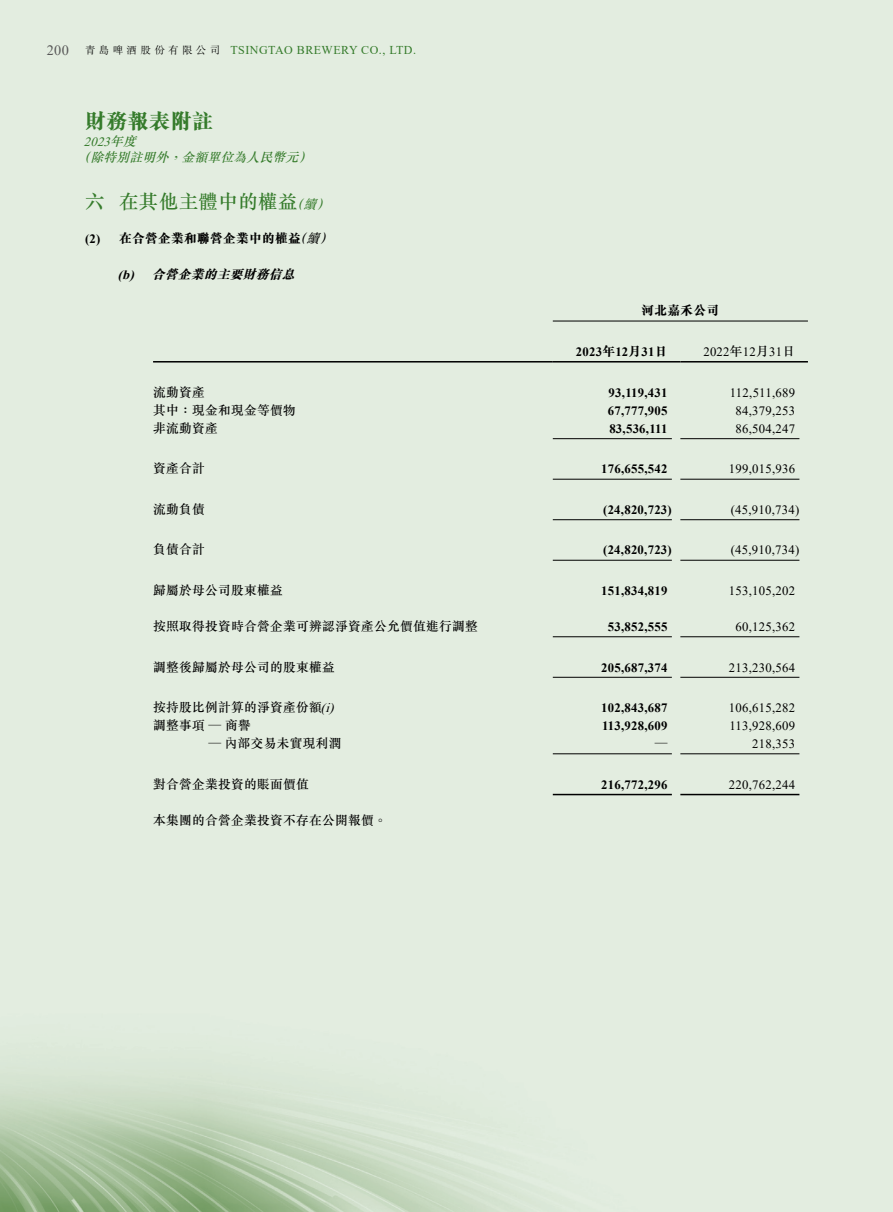
<style>
.page{position:relative;width:893px;height:1212px;background:#e3ede0}
.page>*{position:absolute;margin:0;border:0;box-sizing:border-box;transform-origin:0 0}
.t1{font:800 21px "M Sung HK";letter-spacing:.02em;color:#357b2b}
.t2{font:500 19.5px "M Sung HK";letter-spacing:.02em;color:#357b2b}
.t3{font:12.75px "Times New Roman";letter-spacing:.02em;color:#000}
.t4{font:500 12.75px "M Sung HK";letter-spacing:.02em;color:#000}
.t5{font:700 12.75px "Times New Roman";letter-spacing:.02em;color:#000}
.t6{font:800 12.75px "M Sung HK";letter-spacing:.02em;color:#000}
.t7{font:italic 500 12.75px "M Sung HK";color:#357b2b}
.t8{font:italic 800 12.75px "M Sung HK";color:#000}
.t9{font:italic 12.75px "Times New Roman";color:#357b2b}
.t10{font:12px "Times New Roman";letter-spacing:.04em;color:#357b2b}
.s1{font-size:14.25px;color:#575757}
.s2{font-family:"M Sung HK";font-weight:300;font-size:10.5px;color:#000}
.s3{font-family:"M Sung HK";font-weight:500}
.s4{font-style:italic;font-size:12.75px}
.s5{font-family:"Times New Roman";font-weight:700}
.s6{font-weight:500;font-style:italic}
.s7{font-family:"M Sung HK";font-weight:800}
.s8{font-family:"Times New Roman";font-weight:400;font-style:italic}
</style>
<div class="page">
<img style="left:0;top:1067px;width:540px;height:145px">
<hr style="left:553px;top:321px;width:255px;height:1px;background:#000">
<hr style="left:153px;top:361px;width:400px;height:1px;background:#000">
<hr style="left:553px;top:361px;width:127px;height:1px;background:#000">
<hr style="left:680px;top:361px;width:128px;height:1px;background:#000">
<hr style="left:553px;top:438px;width:119px;height:1px;background:#000">
<hr style="left:680px;top:438px;width:119px;height:1px;background:#000">
<hr style="left:553px;top:479px;width:119px;height:1px;background:#000">
<hr style="left:680px;top:479px;width:119px;height:1px;background:#000">
<hr style="left:553px;top:519px;width:119px;height:1px;background:#000">
<hr style="left:680px;top:519px;width:119px;height:1px;background:#000">
<hr style="left:553px;top:560px;width:119px;height:1px;background:#000">
<hr style="left:680px;top:560px;width:119px;height:1px;background:#000">
<hr style="left:553px;top:636px;width:119px;height:1px;background:#000">
<hr style="left:680px;top:636px;width:119px;height:1px;background:#000">
<hr style="left:553px;top:677px;width:119px;height:1px;background:#000">
<hr style="left:680px;top:677px;width:119px;height:1px;background:#000">
<hr style="left:553px;top:753px;width:119px;height:1px;background:#000">
<hr style="left:680px;top:753px;width:119px;height:1px;background:#000">
<hr style="left:553px;top:794px;width:119px;height:1px;background:#000">
<hr style="left:680px;top:794px;width:119px;height:1px;background:#000">
<p class="t10" style="left:47px;top:41px;width:371px"><span class="s1">200</span> <span class="s2">青島啤酒股份有限公司</span> TSINGTAO BREWERY CO., LTD.</p>
<h1 class="t1" style="left:85px;top:111px;width:130px">財務報表附註</h1>
<p class="t9" style="left:84px;top:133px;width:58px">2023<span class="s3">年度</span></p>
<p class="t7" style="left:77px;top:149px;width:240px">（除特別註明外，金額單位為人民幣元）</p>
<h2 class="t2" style="left:85px;top:188px;width:250px">六 在其他主體中的權益<span class="s4">（續）</span></h2>
<p class="t6" style="left:85px;top:232px;width:253px"><span class="s5">(2)</span> 在合營企業和聯營企業中的權益<span class="s6">（續）</span></p>
<p class="t8" style="left:118px;top:268px;width:182px"><span class="s5">(b)</span> 合營企業的主要財務信息</p>
<p class="t6" style="left:641px;top:304px;width:79px">河北嘉禾公司</p>
<p class="t5" style="left:576px;top:342px;width:93px">2023<span class="s7">年</span>12<span class="s7">月</span>31<span class="s7">日</span></p>
<p class="t3" style="left:703px;top:342px;width:93px">2022<span class="s3">年</span>12<span class="s3">月</span>31<span class="s3">日</span></p>
<p class="t4" style="left:153px;top:383px;width:53px">流動資產</p>
<p class="t5" style="left:609px;top:383px;width:60px">93,119,431</p>
<p class="t3" style="left:730px;top:384px;width:67px">112,511,689</p>
<p class="t4" style="left:153px;top:401px;width:144px">其中：現金和現金等價物</p>
<p class="t5" style="left:608px;top:401px;width:61px">67,777,905</p>
<p class="t3" style="left:735px;top:402px;width:61px">84,379,253</p>
<p class="t4" style="left:153px;top:419px;width:66px">非流動資產</p>
<p class="t5" style="left:609px;top:419px;width:60px">83,536,111</p>
<p class="t3" style="left:735px;top:420px;width:61px">86,504,247</p>
<p class="t4" style="left:153px;top:460px;width:53px">資產合計</p>
<p class="t5" style="left:601px;top:460px;width:68px">176,655,542</p>
<p class="t3" style="left:729px;top:460px;width:68px">199,015,936</p>
<p class="t4" style="left:153px;top:500px;width:53px">流動負債</p>
<p class="t5" style="left:603px;top:500px;width:70px">(24,820,723)</p>
<p class="t3" style="left:731px;top:501px;width:70px">(45,910,734)</p>
<p class="t4" style="left:153px;top:541px;width:53px">負債合計</p>
<p class="t5" style="left:603px;top:541px;width:70px">(24,820,723)</p>
<p class="t3" style="left:731px;top:541px;width:70px">(45,910,734)</p>
<p class="t4" style="left:153px;top:581px;width:131px">歸屬於母公司股東權益</p>
<p class="t5" style="left:601px;top:581px;width:68px">151,834,819</p>
<p class="t3" style="left:729px;top:582px;width:68px">153,105,202</p>
<p class="t4" style="left:153px;top:617px;width:326px">按照取得投資時合營企業可辨認淨資產公允價值進行調整</p>
<p class="t5" style="left:608px;top:617px;width:61px">53,852,555</p>
<p class="t3" style="left:735px;top:618px;width:61px">60,125,362</p>
<p class="t4" style="left:153px;top:658px;width:183px">調整後歸屬於母公司的股東權益</p>
<p class="t5" style="left:601px;top:658px;width:68px">205,687,374</p>
<p class="t3" style="left:729px;top:658px;width:68px">213,230,564</p>
<p class="t4" style="left:153px;top:698px;width:186px">按持股比例計算的淨資產份額<span class="s8">(i)</span></p>
<p class="t5" style="left:601px;top:698px;width:68px">102,843,687</p>
<p class="t3" style="left:729px;top:699px;width:68px">106,615,282</p>
<p class="t4" style="left:153px;top:716px;width:99px">調整事項 — 商譽</p>
<p class="t5" style="left:602px;top:716px;width:67px">113,928,609</p>
<p class="t3" style="left:729px;top:717px;width:67px">113,928,609</p>
<p class="t4" style="left:208px;top:734px;width:135px">— 內部交易未實現利潤</p>
<p class="t6" style="left:655px;top:737px;width:14px">—</p>
<p class="t3" style="left:752px;top:735px;width:44px">218,353</p>
<p class="t4" style="left:153px;top:775px;width:157px">對合營企業投資的賬面價值</p>
<p class="t5" style="left:601px;top:775px;width:68px">216,772,296</p>
<p class="t3" style="left:729px;top:775px;width:68px">220,762,244</p>
<p class="t4" style="left:153px;top:811px;width:235px">本集團的合營企業投資不存在公開報價。</p>
</div>
